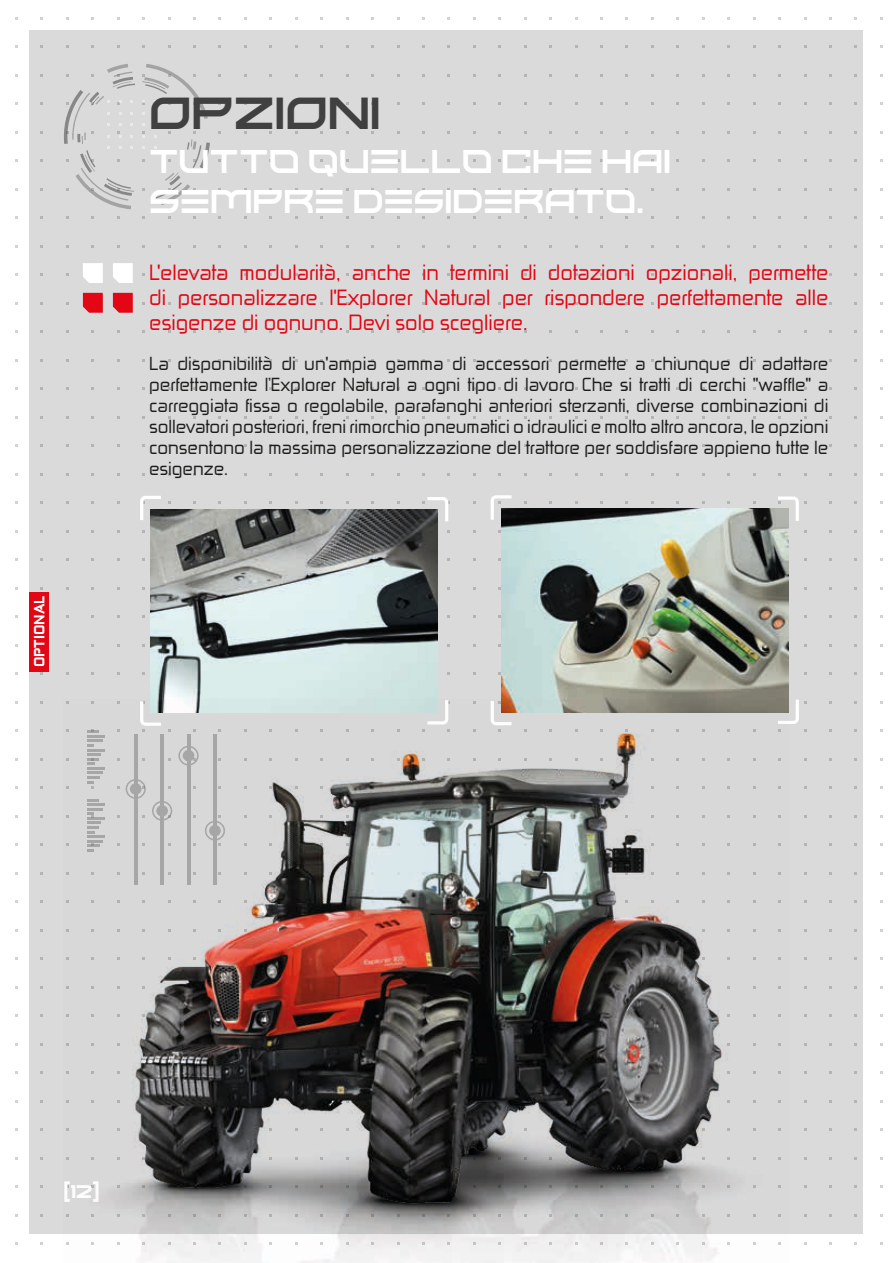
<style>
.page{position:relative;width:893px;height:1263px;background:#fff}
.page>*{position:absolute;margin:0;border:0;box-sizing:border-box;transform-origin:0 0}
.t1{font:45px "Kusanagi";color:#404040}
.t2{font:33px/39.6px "Kusanagi";color:#fff}
.t3{font:21px/25.2px "Zekton Rg Regular 3";color:#e30614;text-align:justify}
.t4{font:18px/21px "Zekton Rg Regular 3";color:#1d1d1b;text-align:justify}
.t5{font:18px "Kusanagi";color:#fff}
.t6{font:14.1px "Zekton Hv";color:#fff;scale:1.06 1}
</style>
<div class="page">
<div style="left:30px;top:30px;width:833px;height:1203px;background:#dadada"></div>
<div style="left:30px;top:592px;width:19px;height:80px;background:#e30614"></div>
<svg style="left:83px;top:263px;width:20px;height:20px"></svg>
<svg style="left:113px;top:263px;width:20px;height:20px"></svg>
<svg style="left:83px;top:293px;width:20px;height:20px"></svg>
<svg style="left:113px;top:293px;width:20px;height:20px"></svg>
<svg style="left:107px;top:64px;width:28px;height:25px"></svg>
<svg style="left:64px;top:90px;width:70px;height:119px"></svg>
<svg style="left:142px;top:64px;width:68px;height:141px"></svg>
<svg style="left:140px;top:496px;width:30px;height:27px"></svg>
<img style="left:151px;top:509px;width:287px;height:190px">
<svg style="left:422px;top:497px;width:28px;height:36px"></svg>
<svg style="left:150px;top:698px;width:20px;height:1px"></svg>
<svg style="left:422px;top:697px;width:16px;height:2px"></svg>
<svg style="left:490px;top:495px;width:25px;height:25px"></svg>
<img style="left:501px;top:509px;width:287px;height:190px">
<svg style="left:775px;top:496px;width:31px;height:28px"></svg>
<svg style="left:501px;top:698px;width:14px;height:1px"></svg>
<svg style="left:775px;top:696px;width:24px;height:28px"></svg>
<img style="left:64px;top:699px;width:725px;height:564px">
<p class="t6" style="left:31px;top:667px;width:69px;rotate:-90deg">OPTIONAL</p>
<h1 class="t1" style="left:149px;top:80px;width:233px">OPZIONI</h1>
<h2 class="t2" style="left:149px;top:139px;width:523px">TUTTO QUELLO CHE HAI<br>SEMPRE DESIDERATO.</h2>
<p class="t3" style="left:149px;top:259px;width:681px">L'elevata modularità, anche in termini di dotazioni opzionali, permette di personalizzare l'Explorer Natural per rispondere perfettamente alle esigenze di ognuno. Devi solo scegliere.</p>
<p class="t4" style="left:149px;top:352px;width:681px">La disponibilità di un'ampia gamma di accessori permette a chiunque di adattare perfettamente l’Explorer Natural a ogni tipo di lavoro Che si tratti di cerchi "waffle" a carreggiata fissa o regolabile, parafanghi anteriori sterzanti, diverse combinazioni di sollevatori posteriori, freni rimorchio pneumatici o idraulici e molto altro ancora, le opzioni consentono la massima personalizzazione del trattore per soddisfare appieno tutte le esigenze.</p>
<p class="t5" style="left:64px;top:1179px;width:37px">(12)</p>
</div>
